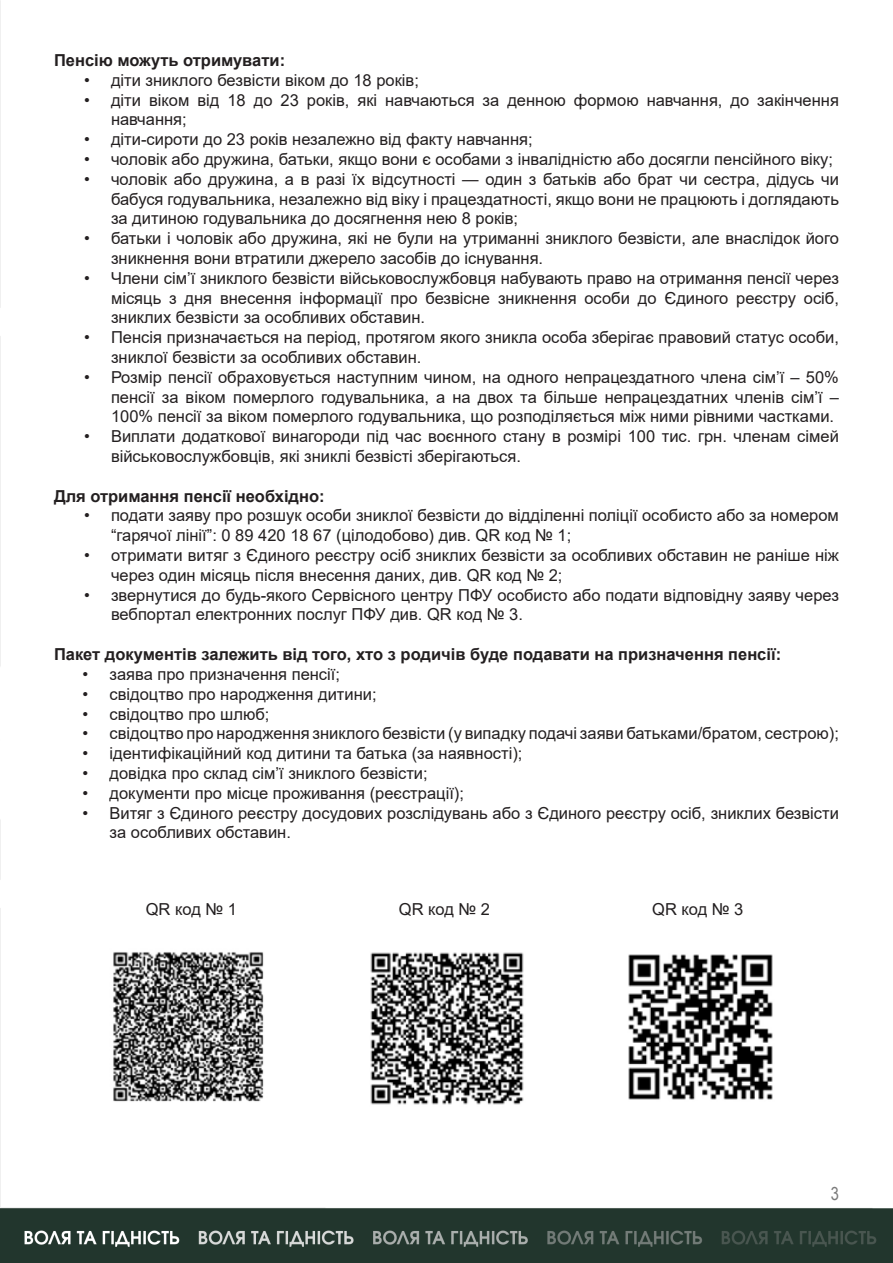
<style>
.page{position:relative;width:893px;height:1263px;background:#fff}
.page>*{position:absolute;margin:0;border:0;box-sizing:border-box;transform-origin:0 0}
.t1{font:18px "Arial Narrow";color:#7a7a7a}
.t2{font:16.5px/19.8px "Arial";color:#231f20}
.t3{font:700 16.5px "Arial";color:#231f20}
</style>
<div class="page">
<img style="left:0;top:0;width:893px;height:1263px">
<div style="left:1px;top:1px;width:891px;height:1206px;background:#fff"></div>
<img style="left:113px;top:952px;width:151px;height:150px">
<img style="left:370px;top:952px;width:154px;height:153px">
<img style="left:628px;top:954px;width:145px;height:146px">
<p class="t3" style="left:54px;top:49px;width:233px">Пенсію можуть отримувати:</p>
<p class="t2" style="left:84px;top:70px;width:336px">• діти зниклого безвісти віком до 18 років;</p>
<p class="t2" style="left:111px;top:90px;width:729px;text-indent:-27px">• діти віком від 18 до 23 років, які навчаються за денною формою навчання, до закінчення навчання;</p>
<p class="t2" style="left:84px;top:129px;width:450px">• діти-сироти до 23 років незалежно від факту навчання;</p>
<p class="t2" style="left:84px;top:149px;width:750px">• чоловік або дружина, батьки, якщо вони є особами з інвалідністю або досягли пенсійного віку;</p>
<p class="t2" style="left:111px;top:169px;width:729px;text-align:justify;text-indent:-27px">• чоловік або дружина, а в разі їх відсутності — один з батьків або брат чи сестра, дідусь чи бабуся годувальника, незалежно від віку і працездатності, якщо вони не працюють і доглядають за дитиною годувальника до досягнення нею 8 років;</p>
<p class="t2" style="left:111px;top:228px;width:729px;text-indent:-27px">• батьки і чоловік або дружина, які не були на утриманні зниклого безвісти, але внаслідок його зникнення вони втратили джерело засобів до існування.</p>
<p class="t2" style="left:111px;top:268px;width:729px;text-align:justify;text-indent:-27px">• Члени сім’ї зниклого безвісти військовослужбовця набувають право на отримання пенсії через місяць з дня внесення інформації про безвісне зникнення особи до Єдиного реєстру осіб, зниклих безвісти за особливих обставин.</p>
<p class="t2" style="left:111px;top:327px;width:729px;text-indent:-27px">• Пенсія призначається на період, протягом якого зникла особа зберігає правовий статус особи, зниклої безвісти за особливих обставин.</p>
<p class="t2" style="left:111px;top:367px;width:729px;text-align:justify;text-indent:-27px">• Розмір пенсії обраховується наступним чином, на одного непрацездатного члена сім’ї – 50% пенсії за віком померлого годувальника, а на двох та більше непрацездатних членів сім’ї – 100% пенсії за віком померлого годувальника, що розподіляється між ними рівними частками.</p>
<p class="t2" style="left:111px;top:426px;width:729px;text-indent:-27px">• Виплати додаткової винагороди під час воєнного стану в розмірі 100 тис. грн. членам сімей військовослужбовців, які зниклі безвісті зберігаються.</p>
<p class="t3" style="left:54px;top:484px;width:272px">Для отримання пенсії необхідно:</p>
<p class="t2" style="left:111px;top:506px;width:729px;text-indent:-27px">• подати заяву про розшук особи зниклої безвісти до відділенні поліції особисто або за номером “гарячої лінії”: 0 89 420 18 67 (цілодобово) див. QR код № 1;</p>
<p class="t2" style="left:111px;top:545px;width:729px;text-indent:-27px">• отримати витяг з Єдиного реєстру осіб зниклих безвісти за особливих обставин не раніше ніж через один місяць після внесення даних, див. QR код № 2;</p>
<p class="t2" style="left:111px;top:585px;width:729px;text-indent:-27px">• звернутися до будь-якого Сервісного центру ПФУ особисто або подати відповідну заяву через вебпортал електронних послуг ПФУ див. QR код № 3.</p>
<p class="t3" style="left:54px;top:643px;width:729px">Пакет документів залежить від того, хто з родичів буде подавати на призначення пенсії:</p>
<p class="t2" style="left:82px;top:664px;width:259px">• заява про призначення пенсії;</p>
<p class="t2" style="left:82px;top:684px;width:296px">• свідоцтво про народження дитини;</p>
<p class="t2" style="left:82px;top:704px;width:188px">• свідоцтво про шлюб;</p>
<p class="t2" style="left:82px;top:723px;width:758px">• свідоцтво про народження зниклого безвісти (у випадку подачі заяви батьками/братом, сестрою);</p>
<p class="t2" style="left:82px;top:743px;width:441px">• ідентифікаційний код дитини та батька (за наявності);</p>
<p class="t2" style="left:82px;top:763px;width:347px">• довідка про склад сім’ї зниклого безвісти;</p>
<p class="t2" style="left:82px;top:783px;width:383px">• документи про місце проживання (реєстрації);</p>
<p class="t2" style="left:110px;top:803px;width:731px;text-indent:-27px">• Витяг з Єдиного реєстру досудових розслідувань або з Єдиного реєстру осіб, зниклих безвісти за особливих обставин.</p>
<p class="t2" style="left:146px;top:899px;width:93px">QR код № 1</p>
<p class="t2" style="left:399px;top:899px;width:93px">QR код № 2</p>
<p class="t2" style="left:652px;top:899px;width:93px">QR код № 3</p>
<p class="t1" style="left:831px;top:1181px;width:10px">3</p>
</div>
